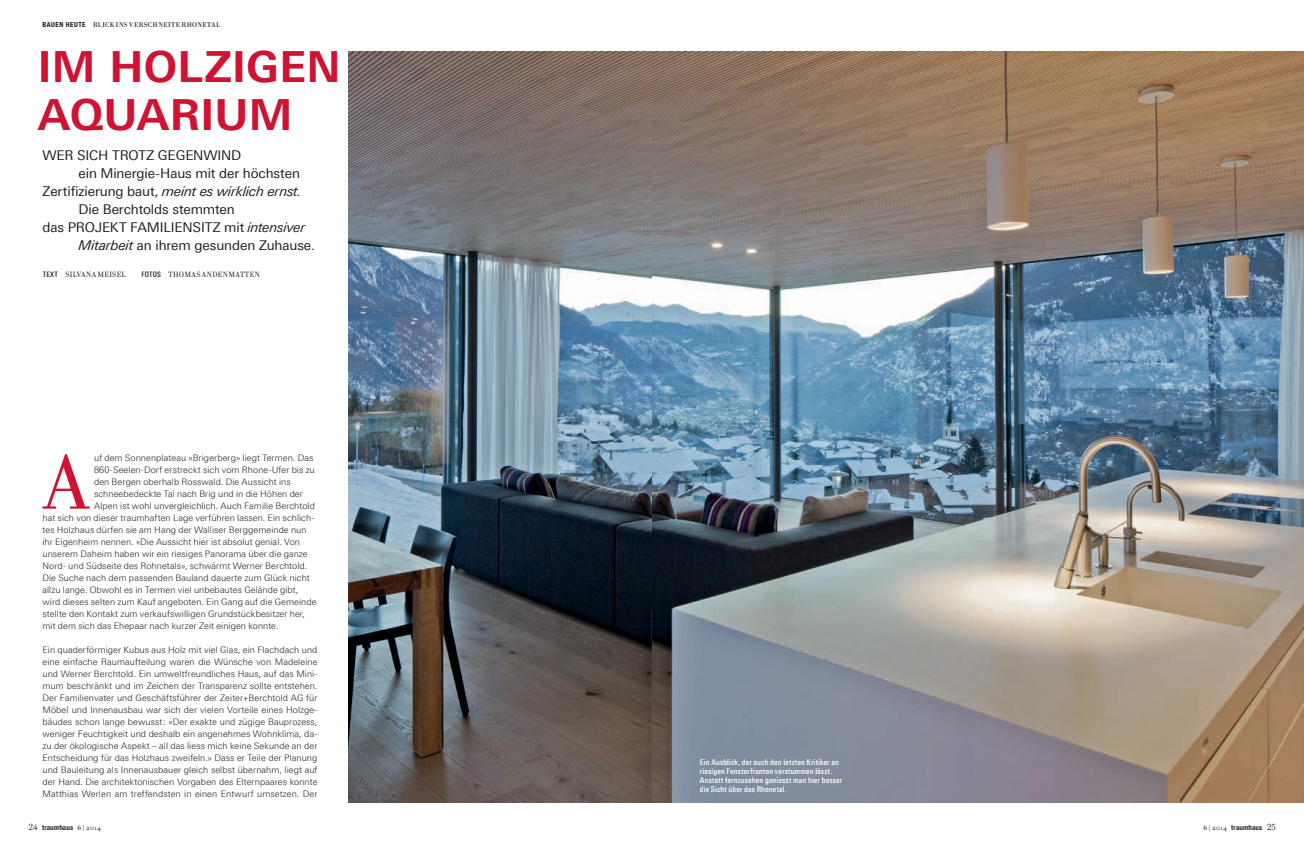
<style>
.page{position:relative;width:1304px;height:851px;background:#fff}
.page>*{position:absolute;margin:0;border:0;box-sizing:border-box;transform-origin:0 0}
.t1{font:79.5px "Cellini OT";color:#ce1432}
.t2{font:700 43px/48px "Linotype Univers 630";letter-spacing:.005em;color:#ce1432}
.t3{font:13.5px/18px "Linotype Univers 430";letter-spacing:-.005em;color:#231f20}
.t4{font:italic 13.5px "Linotype Univers 431";letter-spacing:-.01em;color:#231f20}
.t5{font:300 9px/12px "Linotype Univers 330";letter-spacing:.005em;color:#231f20;text-align:justify}
.t6{font:500 8px/9px "Linotype Univers 520 Cn";letter-spacing:.015em;color:#fff}
.t7{font:7.8px "Cellini OT";letter-spacing:.05em;color:#231f20}
.t8{font:500 7px "Cellini OT";letter-spacing:.055em;color:#231f20}
.t9{font:700 condensed 7px "Helvetica Neue LT Com";letter-spacing:.02em;color:#231f20}
.s1{font-family:"Helvetica Neue LT Com";font-weight:700;font-stretch:condensed}
.s2{font-family:"Linotype Univers 430";font-style:normal}
.s3{font-family:"Linotype Univers 431";font-style:italic}
.s4{font-family:"Linotype Univers 520 Cn";font-weight:500;font-size:7.5px}
.s5{font-family:"Cellini OT";font-weight:400;font-stretch:normal;font-size:9px}
.s6{font-family:"Cellini OT";font-weight:500;font-stretch:normal}
.s7{font-family:"Cellini OT";font-weight:500;font-stretch:normal;font-size:6.5px}
</style>
<div class="page">
<img style="left:349px;top:51px;width:955px;height:751px">
<p class="t8" style="left:43px;top:20px;width:179px"><span class="s1">BAUEN HEUTE</span> BLICK INS VERSCHNEITE RHONETAL</p>
<h2 class="t2" style="left:38px;top:43px;width:304px">IM HOLZIGEN<br>AQUARIUM</h2>
<h3 class="t3" style="left:79px;top:147px;width:223px;text-indent:-36px">WER SICH TROTZ GEGENWIND<br>ein Minergie-Haus mit der höchsten</h3>
<h3 class="t4" style="left:43px;top:184px;width:261px"><span class="s2">Zertifizierung baut,</span> meint es wirklich ernst.</h3>
<h3 class="t3" style="left:79px;top:201px;width:158px">Die Berchtolds stemmten</h3>
<h3 class="t3" style="left:43px;top:219px;width:265px">das PROJEKT FAMILIENSITZ mit <span class="s3">intensiver</span></h3>
<h3 class="t3" style="left:79px;top:236px;width:238px"><span class="s3">Mitarbeit</span> an ihrem gesunden Zuhause.</h3>
<p class="t7" style="left:43px;top:269px;width:85px"><span class="s4">TEXT</span> SILVANA MEISEL</p>
<p class="t7" style="left:141px;top:269px;width:120px"><span class="s4">FOTOS</span> THOMAS ANDENMATTEN</p>
<h1 class="t1" style="left:44px;top:435px;width:46px">A</h1>
<p class="t5" style="left:94px;top:451px;width:221px">uf dem Sonnenplateau «Brigerberg» liegt Termen. Das</p>
<p class="t5" style="left:94px;top:463px;width:222px">860-Seelen-Dorf erstreckt sich vom Rhone-Ufer bis zu</p>
<p class="t5" style="left:94px;top:475px;width:198px">den Bergen oberhalb Rosswald. Die Aussicht ins</p>
<p class="t5" style="left:94px;top:487px;width:210px">schneebedeckte Tal nach Brig und in die Höhen der</p>
<p class="t5" style="left:94px;top:499px;width:222px">Alpen ist wohl unvergleichlich. Auch Familie Berchtold</p>
<p class="t5" style="left:43px;top:511px;width:273px">hat sich von dieser traumhaften Lage verführen lassen. Ein schlich-</p>
<p class="t5" style="left:43px;top:523px;width:266px">tes Holzhaus dürfen sie am Hang der Walliser Berggemeinde nun</p>
<p class="t5" style="left:43px;top:535px;width:259px">ihr Eigenheim nennen. «Die Aussicht hier ist absolut genial. Von</p>
<p class="t5" style="left:43px;top:547px;width:267px">unserem Daheim haben wir ein riesiges Panorama über die ganze</p>
<p class="t5" style="left:43px;top:559px;width:266px">Nord- und Südseite des Rohnetals», schwärmt Werner Berchtold.</p>
<p class="t5" style="left:43px;top:571px;width:269px">Die Suche nach dem passenden Bauland dauerte zum Glück nicht</p>
<p class="t5" style="left:43px;top:583px;width:257px">allzu lange. Obwohl es in Termen viel unbebautes Gelände gibt,</p>
<p class="t5" style="left:43px;top:595px;width:276px">wird dieses selten zum Kauf angeboten. Ein Gang auf die Gemeinde</p>
<p class="t5" style="left:43px;top:607px;width:264px">stellte den Kontakt zum verkaufswilligen Grundstückbesitzer her,</p>
<p class="t5" style="left:43px;top:619px;width:238px">mit dem sich das Ehepaar nach kurzer Zeit einigen konnte.</p>
<p class="t5" style="left:43px;top:643px;width:276px">Ein quaderförmiger Kubus aus Holz mit viel Glas, ein Flachdach und eine einfache Raumaufteilung waren die Wünsche von Madeleine und Werner Berchtold. Ein umweltfreundliches Haus, auf das Mini&shy;mum beschränkt und im Zeichen der Transparenz sollte entstehen.<br>Der Familienvater und Geschäftsführer der Zeiter+Berchtold AG für Möbel und Innenausbau war sich der vielen Vorteile eines Holzge&shy;bäudes schon lange bewusst: «Der exakte und zügige Bauprozess, weniger Feuchtigkeit und deshalb ein angenehmes Wohnklima, da&shy;zu der ökologische Aspekt – all das liess mich keine Sekunde an der Entscheidung für das Holzhaus zweifeln.» Dass er Teile der Planung und Bauleitung als Innenausbauer gleich selbst übernahm, liegt auf der Hand. Die architektonischen Vorgaben des Elternpaares konnte Matthias Werlen am treffendsten in einen Entwurf umsetzen. Der</p>
<p class="t9" style="left:28px;top:823px;width:74px"><span class="s5">24</span> traumhaus <span class="s6">6</span> <span class="s7">|</span> <span class="s6">2014</span></p>
<p class="t9" style="left:1204px;top:823px;width:74px"><span class="s6">6</span> <span class="s7">|</span> <span class="s6">2014</span> traumhaus <span class="s5">25</span></p>
<p class="t6" style="left:700px;top:757px;width:144px">Ein Ausblick, der auch den letzten Kritiker an riesigen Fensterfronten verstummen lässt.<br>Anstatt fernzusehen geniesst man hier besser die Sicht über das Rhonetal.</p>
</div>
